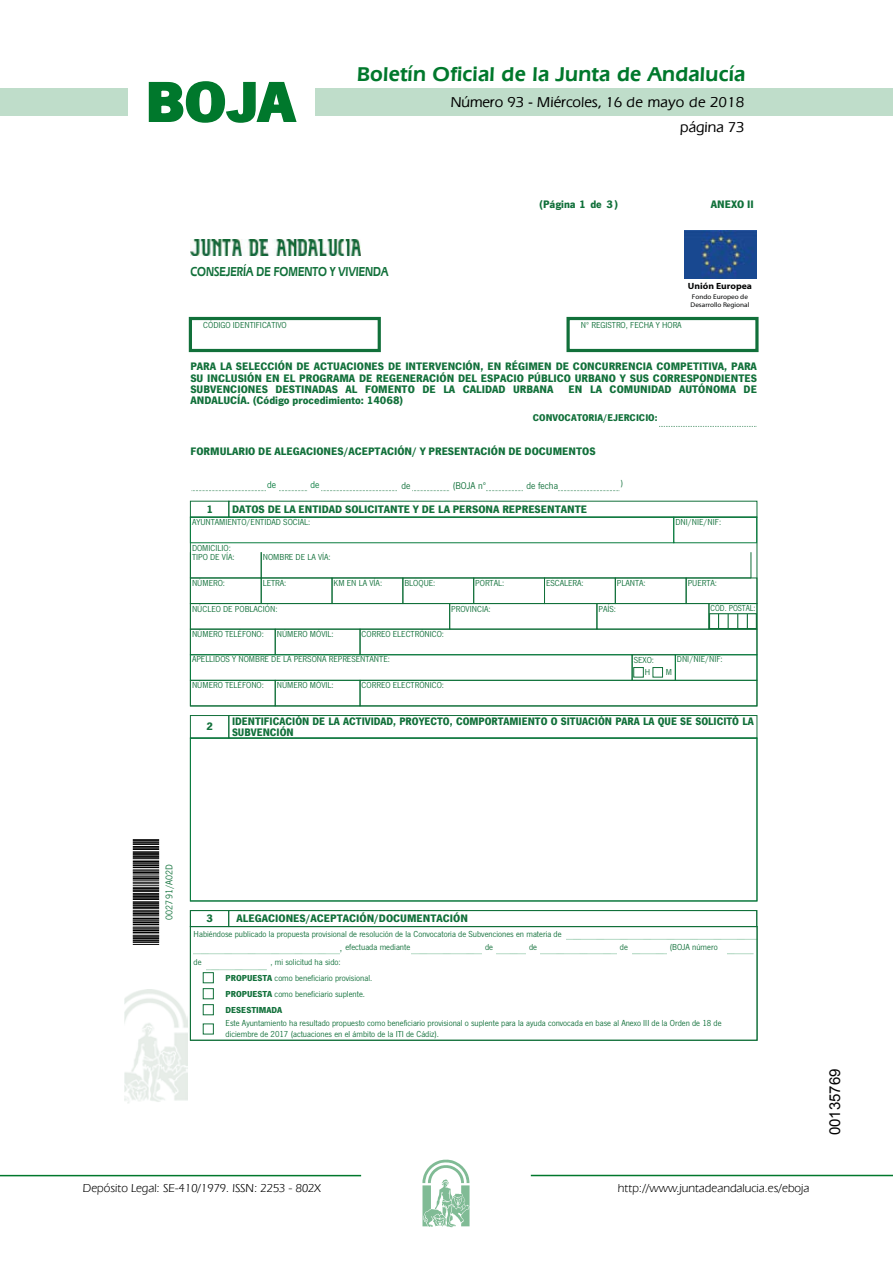
<style>
.page{position:relative;width:893px;height:1263px;background:#fff}
.page>*{position:absolute;margin:0;border:0;box-sizing:border-box;transform-origin:0 0}
.t1{font:700 57.75px "News Got T";color:#00782c;scale:1.14 1}
.t2{font:600 21px "Eras IT Cby BT";letter-spacing:.01em;color:#00782c}
.t3{font:500 15px/24.5px "Eras IT Cby BT";color:#000;text-align:right}
.t4{font:15px "Arial";color:#000}
.t5{font:600 13.5px "Eras IT Cby BT";color:#11703a;scale:.8 1}
.t6{font:12px "Eras IT Cby BT";color:#000}
.t7{font:700 11.25px/11.2px "News Got T";color:#11703a;text-align:justify}
.t8{font:700 11.25px/11.2px "News Got T";color:#11703a;scale:.95 1}
.t9{font:700 11.25px "News Got T";color:#10713a}
.t10{font:700 10.2px "News Got T";color:#11703a}
.t11{font:10.2px "News Got T";color:#11703a}
.t12{font:10.2px "News Got T";color:#10713a}
.t13{font:10.2px "News Got T";color:#097c3f}
.t14{font:9px/15.8px "News Got T";color:#11703a}
.t15{font:700 9px "Myriad Pro";color:#040505;scale:1.07 1}
.t16{font:9px "News Got T";color:#11703a;scale:.93 1}
.t17{font:6.75px/8.1px "Myriad Pro";color:#040505;scale:1.07 1}
.s1{color:#10713a}
.s2{font-size:10.2px}
.s3{font-weight:700}
</style>
<div class="page">
<div style="left:315px;top:88px;width:577px;height:28px;background:#bfddca"></div>
<div style="left:0;top:88px;width:128px;height:28px;background:#bfddca"></div>
<hr style="left:0;top:1175px;width:361px;height:1px;background:#00782c">
<svg style="left:422px;top:1159px;width:47px;height:68px"></svg>
<hr style="left:531px;top:1175px;width:361px;height:1px;background:#00782c">
<svg style="left:148px;top:81px;width:149px;height:42px"></svg>
<img style="left:125px;top:989px;width:62px;height:114px">
<img style="left:190px;top:240px;width:170px;height:15px">
<img style="left:685px;top:231px;width:72px;height:48px">
<div style="left:189px;top:317px;width:192px;height:35px;border:3px solid #11703a"></div>
<div style="left:566px;top:317px;width:192px;height:35px;border:3px solid #11703a"></div>
<svg style="left:659px;top:426px;width:98px;height:1px"></svg>
<svg style="left:192px;top:490px;width:74px;height:1px"></svg>
<svg style="left:279px;top:490px;width:28px;height:1px"></svg>
<svg style="left:321px;top:490px;width:76px;height:1px"></svg>
<svg style="left:412px;top:490px;width:38px;height:1px"></svg>
<svg style="left:486px;top:490px;width:37px;height:1px"></svg>
<svg style="left:558px;top:490px;width:61px;height:1px"></svg>
<div style="left:190px;top:517px;width:484px;height:26px;border:1px solid #097c3f"></div>
<div style="left:673px;top:517px;width:83px;height:26px;border:1px solid #097c3f"></div>
<svg style="left:190px;top:552px;width:1px;height:26px"></svg>
<svg style="left:750px;top:552px;width:1px;height:26px"></svg>
<svg style="left:261px;top:552px;width:1px;height:26px"></svg>
<div style="left:686px;top:578px;width:71px;height:26px;border:1px solid #11703a"></div>
<div style="left:190px;top:603px;width:260px;height:26px;border:1px solid #11703a"></div>
<div style="left:449px;top:603px;width:148px;height:26px;border:1px solid #11703a"></div>
<div style="left:596px;top:603px;width:113px;height:26px;border:1px solid #11703a"></div>
<div style="left:708px;top:603px;width:49px;height:26px;border:1px solid #11703a"></div>
<div style="left:190px;top:629px;width:85px;height:26px;border:1px solid #11703a"></div>
<div style="left:275px;top:629px;width:85px;height:26px;border:1px solid #11703a"></div>
<div style="left:360px;top:629px;width:397px;height:26px;border:1px solid #11703a"></div>
<div style="left:633px;top:667px;width:10px;height:10px;border:1px solid #11703a"></div>
<div style="left:652px;top:667px;width:10px;height:10px;border:1px solid #11703a"></div>
<div style="left:190px;top:680px;width:85px;height:26px;border:1px solid #11703a"></div>
<div style="left:275px;top:680px;width:85px;height:26px;border:1px solid #11703a"></div>
<div style="left:360px;top:680px;width:397px;height:26px;border:1px solid #11703a"></div>
<div style="left:190px;top:715px;width:39px;height:24px;border:1px solid #11703a"></div>
<div style="left:228px;top:715px;width:529px;height:24px;border:1px solid #11703a"></div>
<div style="left:190px;top:738px;width:567px;height:163px;border:1px solid #097c3f"></div>
<svg style="left:189px;top:910px;width:39px;height:18px"></svg>
<div style="left:228px;top:910px;width:529px;height:17px;border:1px solid #11703a"></div>
<div style="left:190px;top:926px;width:567px;height:115px;border:1px solid #11703a"></div>
<svg style="left:566px;top:939px;width:191px;height:1px"></svg>
<svg style="left:193px;top:953px;width:147px;height:1px"></svg>
<svg style="left:411px;top:953px;width:71px;height:1px"></svg>
<svg style="left:496px;top:953px;width:30px;height:1px"></svg>
<svg style="left:540px;top:953px;width:77px;height:1px"></svg>
<svg style="left:632px;top:953px;width:35px;height:1px"></svg>
<svg style="left:727px;top:953px;width:26px;height:1px"></svg>
<svg style="left:206px;top:969px;width:61px;height:1px"></svg>
<div style="left:203px;top:972px;width:11px;height:11px;border:1px solid #11703a"></div>
<div style="left:203px;top:988px;width:11px;height:11px;border:1px solid #11703a"></div>
<div style="left:203px;top:1004px;width:11px;height:11px;border:1px solid #11703a"></div>
<div style="left:203px;top:1024px;width:11px;height:10px;border:1px solid #11703a"></div>
<svg style="left:133px;top:839px;width:26px;height:106px;background:#4e4e4e"></svg>
<svg style="left:708px;top:613px;width:49px;height:17px"></svg>
<h1 class="t1" style="left:145px;top:68px;width:133px">BOJA</h1>
<h2 class="t2" style="left:357px;top:62px;width:390px">Boletín Oficial de la Junta de Andalucía</h2>
<h3 class="t3" style="left:451px;top:90px;width:295px">Número 93 - Miércoles, 16 de mayo de 2018 página 73</h3>
<p class="t7" style="left:539px;top:199px;width:80px">(Página <span class="s1">1</span> de )</p>
<p class="t9" style="left:606px;top:198px;width:8px">3</p>
<p class="t9" style="left:710px;top:198px;width:44px">ANEXO II</p>
<h3 class="t5" style="left:190px;top:264px;width:249px">CONSEJERÍA DE FOMENTO Y VIVIENDA</h3>
<p class="t15" style="left:688px;top:280px;width:61px">Unión Europea</p>
<p class="t17" style="left:690px;top:293px;width:57px">Fondo Europeo de<br>Desarrollo Regional</p>
<p class="t14" style="left:203px;top:317px;width:85px">CÓDIGO IDENTIFICATIVO</p>
<p class="t14" style="left:581px;top:317px;width:102px">Nº REGISTRO, FECHA Y HORA</p>
<p class="t7" style="left:190px;top:361px;width:568px">PARA LA SELECCIÓN DE ACTUACIONES DE INTERVENCIÓN, EN RÉGIMEN DE CONCURRENCIA COMPETITIVA, PARA SU INCLUSIÓN EN EL PROGRAMA DE REGENERACIÓN DEL ESPACIO PÚBLICO URBANO Y SUS CORRESPONDIENTES SUBVENCIONES DESTINADAS AL FOMENTO DE LA CALIDAD URBANA</p>
<p class="t7" style="left:568px;top:383px;width:190px">EN LA COMUNIDAD AUTÓNOMA DE</p>
<p class="t7" style="left:190px;top:395px;width:214px">ANDALUCÍA. (Código procedimiento: 14068)</p>
<p class="t10" style="left:533px;top:412px;width:126px">CONVOCATORIA/EJERCICIO:</p>
<p class="t7" style="left:190px;top:445px;width:407px">FORMULARIO DE ALEGACIONES/ACEPTACIÓN/ Y PRESENTACIÓN DE DOCUMENTOS</p>
<p class="t13" style="left:267px;top:479px;width:11px">de</p>
<p class="t13" style="left:310px;top:479px;width:11px">de</p>
<p class="t11" style="left:401px;top:480px;width:11px">de</p>
<p class="t11" style="left:453px;top:480px;width:35px">(BOJA nº</p>
<p class="t11" style="left:526px;top:480px;width:33px">de fecha</p>
<p class="t14" style="left:621px;top:476px;width:4px">)</p>
<p class="t7" style="left:206px;top:503px;width:8px">1</p>
<p class="t7" style="left:232px;top:503px;width:356px">DATOS DE LA ENTIDAD SOLICITANTE Y DE LA PERSONA REPRESENTANTE</p>
<p class="t14" style="left:192px;top:514px;width:120px">AYUNTAMIENTO/ENTIDAD SOCIAL:</p>
<p class="t14" style="left:675px;top:514px;width:47px">DNI/NIE/NIF:</p>
<p class="t14" style="left:192px;top:543px;width:44px;line-height:9.6px">DOMICILIO:<br>TIPO DE VÍA:</p>
<p class="t14" style="left:263px;top:550px;width:69px">NOMBRE DE LA VÍA:</p>
<p class="t14" style="left:192px;top:575px;width:35px">NÚMERO:</p>
<p class="t14" style="left:263px;top:575px;width:25px">LETRA:</p>
<p class="t14" style="left:333px;top:575px;width:50px">KM EN LA VÍA:</p>
<p class="t14" style="left:404px;top:575px;width:32px">BLOQUE:</p>
<p class="t14" style="left:475px;top:575px;width:30px">PORTAL:</p>
<p class="t14" style="left:546px;top:575px;width:39px">ESCALERA:</p>
<p class="t14" style="left:617px;top:575px;width:30px">PLANTA:</p>
<p class="t14" style="left:687px;top:575px;width:31px">PUERTA:</p>
<p class="t14" style="left:192px;top:601px;width:87px">NÚCLEO DE POBLACIÓN:</p>
<p class="t14" style="left:451px;top:601px;width:41px">PROVINCIA:</p>
<p class="t14" style="left:598px;top:601px;width:19px">PAÍS:</p>
<p class="t16" style="left:710px;top:603px;width:50px">CÓD. POSTAL:</p>
<p class="t14" style="left:192px;top:626px;width:73px">NÚMERO TELÉFONO:</p>
<p class="t14" style="left:277px;top:626px;width:58px">NÚMERO MÓVIL:</p>
<p class="t14" style="left:361px;top:626px;width:84px">CORREO ELECTRÓNICO:</p>
<p class="t14" style="left:192px;top:652px;width:199px">APELLIDOS Y NOMBRE DE LA PERSONA REPRESENTANTE:</p>
<p class="t14" style="left:645px;top:654px;width:11px;line-height:12.5px;text-indent:-11px">SEXO:<br>H</p>
<p class="t14" style="left:677px;top:652px;width:47px">DNI/NIE/NIF:</p>
<p class="t14" style="left:665px;top:664px;width:8px">M</p>
<p class="t14" style="left:192px;top:678px;width:73px">NÚMERO TELÉFONO:</p>
<p class="t14" style="left:277px;top:678px;width:58px">NÚMERO MÓVIL:</p>
<p class="t14" style="left:361px;top:678px;width:84px">CORREO ELECTRÓNICO:</p>
<p class="t7" style="left:206px;top:721px;width:8px">2</p>
<p class="t8" style="left:232px;top:715px;width:550px">IDENTIFICACIÓN DE LA ACTIVIDAD, PROYECTO, COMPORTAMIENTO O SITUACIÓN PARA LA QUE SE SOLICITÓ LA<br>SUBVENCIÓN</p>
<p class="t12" style="left:163px;top:920px;width:57px;rotate:-90deg">002791/A02D</p>
<p class="t7" style="left:206px;top:913px;width:8px">3</p>
<p class="t7" style="left:236px;top:913px;width:233px">ALEGACIONES/ACEPTACIÓN/DOCUMENTACIÓN</p>
<p class="t14" style="left:193px;top:928px;width:369px;line-height:12.9px;text-align:center">Habiéndose publicado la propuesta provisional de resolución de la Convocatoria de Subvenciones en materia de <span class="s2">,</span> efectuada mediante</p>
<p class="t14" style="left:485px;top:939px;width:10px">de</p>
<p class="t14" style="left:529px;top:939px;width:10px">de</p>
<p class="t14" style="left:620px;top:939px;width:10px">de</p>
<p class="t14" style="left:669px;top:939px;width:49px">(BOJA número</p>
<p class="t14" style="left:193px;top:954px;width:10px">de</p>
<p class="t14" style="left:225px;top:955px;width:148px;text-indent:45px">, mi solicitud ha sido:<br><span class="s3">PROPUESTA</span> como beneficiario provisional.<br><span class="s3">PROPUESTA</span> como beneficiario suplente.<br><span class="s3">DESESTIMADA</span></p>
<p class="t14" style="left:225px;top:1018px;width:497px;line-height:10.8px">Este Ayuntamiento ha resultado propuesto como beneficiario provisional o suplente para la ayuda convocada en base al Anexo III de la Orden de 18 de diciembre de 2017 (actuaciones en el ámbito de la ITI de Cádiz).</p>
<h3 class="t6" style="left:83px;top:1181px;width:239px">Depósito Legal: SE-410/1979. ISSN: 2253 - 802X</h3>
<h3 class="t6" style="left:618px;top:1181px;width:193px">http://www.juntadeandalucia.es/eboja</h3>
<h3 class="t4" style="left:825px;top:1135px;width:68px;rotate:-90deg">00135769</h3>
</div>
